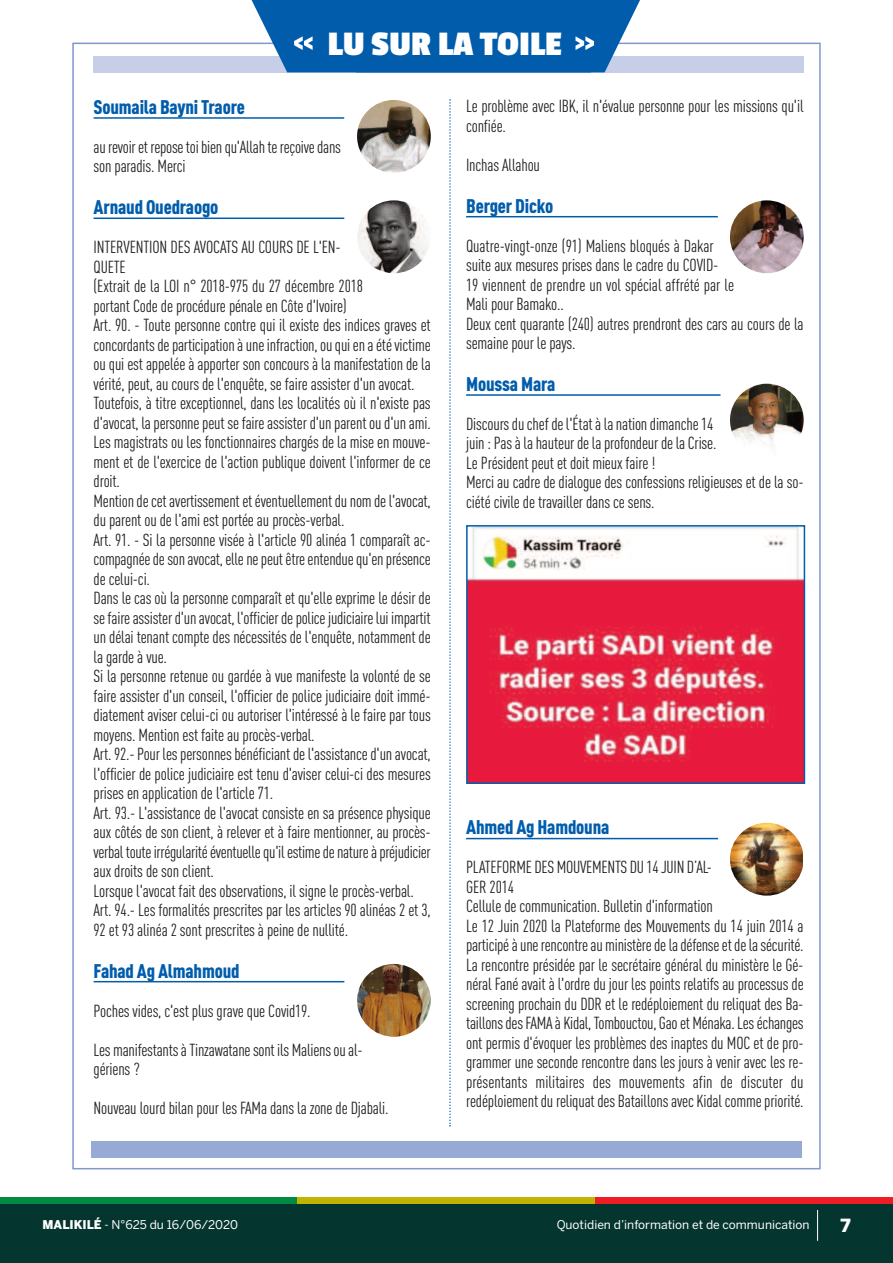
<style>
.page{position:relative;width:893px;height:1263px;background:#fff}
.page>*{position:absolute;margin:0;border:0;box-sizing:border-box;transform-origin:0 0}
.t1{font:700 36px "Passion One";color:#fff}
.t2{font:900 condensed 19.5px "DIN Pro";letter-spacing:-.01em;color:#015dac}
.t3{font:900 18px "Benton Sans";color:#fff}
.t4{font:condensed 17.25px/19.5px "DIN Pro";letter-spacing:-.01em;color:#231f20}
.t5{font:12px "Benton Sans";color:#fff}
.s1{font-weight:900}
</style>
<div class="page">
<div style="left:0;top:1203px;width:893px;height:60px;background:#05352f"></div>
<div style="left:0;top:1197px;width:298px;height:6px;background:#008b43"></div>
<div style="left:298px;top:1197px;width:297px;height:6px;background:#c0b301"></div>
<div style="left:595px;top:1197px;width:297px;height:6px;background:#ee1d23"></div>
<hr style="left:817px;top:1210px;width:1px;height:31px;background:#fff">
<div style="left:92px;top:1141px;width:710px;height:16px;background:#97aad6"></div>
<div style="left:93px;top:56px;width:711px;height:16px;background:#c7cfe8"></div>
<hr style="left:94px;top:117px;width:250px;height:2px;background:#015dac">
<hr style="left:94px;top:218px;width:250px;height:1px;background:#015dac">
<hr style="left:94px;top:981px;width:250px;height:1px;background:#015dac">
<hr style="left:466px;top:216px;width:252px;height:1px;background:#015dac">
<hr style="left:466px;top:394px;width:254px;height:2px;background:#015dac">
<hr style="left:466px;top:838px;width:252px;height:1px;background:#015dac">
<svg style="left:449px;top:99px;width:2px;height:1027px"></svg>
<svg style="left:251px;top:0;width:389px;height:73px;background:#196bb3"></svg>
<img style="left:357px;top:100px;width:74px;height:73px;border-radius:50%">
<img style="left:357px;top:200px;width:74px;height:73px;border-radius:50%">
<img style="left:730px;top:200px;width:74px;height:73px;border-radius:50%">
<img style="left:730px;top:384px;width:74px;height:72px;border-radius:50%">
<img style="left:730px;top:823px;width:73px;height:73px;border-radius:50%">
<img style="left:357px;top:964px;width:74px;height:73px;border-radius:50%">
<img style="left:469px;top:528px;width:333px;height:253px">
<div style="left:466px;top:525px;width:339px;height:259px;border:2px solid #015dac"></div>
<h1 class="t1" style="left:328px;top:25px;width:235px">LU SURUNLAE TOILE</h1>
<p class="t2" style="left:94px;top:100px;width:153px">Soumaila Bayni Traore</p>
<p class="t4" style="left:94px;top:139px;width:249px">aurevoiret reposetoibienqu'Allahtereçoivedans son paradis. Merci</p>
<p class="t2" style="left:94px;top:200px;width:126px">Arnaud Ouedraogo</p>
<p class="t4" style="left:94px;top:239px;width:339px">INTERVENTION DES AVOCATS AU COURS DE L'EN-<br>QUETE<br>(Extrait de la LOI n° 2018-975 du 27 décembre 2018<br>portant Code de procédure pénale en Côte d'Ivoire)<br>Art. 90. - Toute personne contre qui il existe des indices graves et concordantsdeparticipationàuneinfraction,ouquienaétévictime ou qui est appelée à apporter son concours à la manifestation de la vérité, peut, au cours de l'enquête, se faire assister d'un avocat.<br>Toutefois, à titre exceptionnel, dans les localités où il n'existe pas d'avocat, la personne peut se faire assister d'un parent ou d'un ami.<br>Les magistrats ou les fonctionnaires chargés de la mise en mouve&shy;ment et de l'exercice de l'action publique doivent l'informer de ce droit.<br>Mentiondecetavertissementetéventuellementdunomdel'avocat, du parent ou de l'ami est portée au procès-verbal.<br>Art. 91. - Si la personne visée à l'article 90 alinéa 1 comparaît ac&shy;compagnéedesonavocat,ellenepeutêtreentenduequ'enprésence de celui-ci.<br>Dans le cas où la personne comparaît et qu'elle exprime le désir de sefaireassisterd'unavocat, l'officierdepolicejudiciairelui impartit un délai tenant compte des nécessités de l'enquête, notamment de la garde à vue.<br>Si la personne retenue ou gardée à vue manifeste la volonté de se faire assister d'un conseil, l'officier de police judiciaire doit immé&shy;diatement aviser celui-ci ou autoriser l'intéressé à le faire par tous moyens. Mention est faite au procès-verbal.<br>Art. 92.- Pour les personnes bénéficiant de l'assistance d'un avocat, l'officier de police judiciaire est tenu d'aviser celui-ci des mesures prises en application de l'article 71.<br>Art. 93.- L'assistance de l'avocat consiste en sa présence physique aux côtés de son client, à relever et à faire mentionner, au procès&shy;verbal touteirrégularitééventuellequ'ilestimedenatureàpréjudicier aux droits de son client.<br>Lorsque l'avocat fait des observations, il signe le procès-verbal.<br>Art. 94.- Les formalités prescrites par les articles 90 alinéas 2 et 3, 92 et 93 alinéa 2 sont prescrites à peine de nullité.</p>
<p class="t2" style="left:94px;top:964px;width:147px">Fahad Ag Almahmoud</p>
<p class="t4" style="left:94px;top:1002px;width:219px">Poches vides, c'est plus grave que Covid19.</p>
<p class="t4" style="left:94px;top:1041px;width:271px">LesmanifestantsàTinzawatanesont ils Maliensoual&shy;gériens ?</p>
<p class="t4" style="left:94px;top:1100px;width:297px">Nouveau lourd bilan pour les FAMa dans la zone de Djabali.</p>
<p class="t4" style="left:466px;top:98px;width:339px">Le problème avec IBK, il n'évalue personne pour les missions qu'il confiée.</p>
<p class="t4" style="left:466px;top:157px;width:75px">Inchas Allahou</p>
<p class="t2" style="left:466px;top:199px;width:89px">Berger Dicko</p>
<p class="t4" style="left:466px;top:237px;width:339px">Quatre-vingt-onze (91) Maliens bloqués à Dakar<br>suite aux mesures prises dans le cadre du COVID-<br>19 viennent de prendre un vol spécial affrété par le<br>Mali pour Bamako..<br>Deux cent quarante (240) autres prendront des cars au cours de la semaine pour le pays.</p>
<p class="t2" style="left:466px;top:377px;width:91px">Moussa Mara</p>
<p class="t4" style="left:466px;top:416px;width:339px">Discoursduchefdel'Étatàlanationdimanche14<br>juin : Pas à la hauteur de la profondeur de la Crise.<br>Le Président peut et doit mieux faire !<br>Merci au cadre de dialogue des confessions religieuses et de la so&shy;ciété civile de travailler dans ce sens.</p>
<p class="t2" style="left:466px;top:820px;width:145px">Ahmed Ag Hamdouna</p>
<p class="t4" style="left:466px;top:859px;width:339px">PLATEFORME DES MOUVEMENTS DU 14JUIN D’AL-<br>GER 2014<br>Cellule de communication. Bulletin d'information<br>Le 12 Juin 2020 la Plateforme des Mouvements du 14 juin 2014 a participéàunerencontreauministèredeladéfenseetdelasécurité.<br>La rencontre présidée par le secrétaire général du ministère le Gé&shy;néral Fané avait à l'ordre du jour les points relatifs au processus de screening prochain du DDR et le redéploiement du reliquat des Ba&shy;taillonsdesFAMAà Kidal,Tombouctou, GaoetMénaka.Leséchanges ont permis d'évoquer les problèmes des inaptes du MOC et de pro&shy;grammer une seconde rencontre dans les jours à venir avec les re&shy;présentants militaires des mouvements afin de discuter du redéploiement du reliquat des Bataillons avec Kidal comme priorité.</p>
<p class="t5" style="left:43px;top:1218px;width:197px"><span class="s1">MALIKILÉ</span> - N°625 du 16/06/2020</p>
<p class="t5" style="left:557px;top:1218px;width:254px">Quotidien d’information et de communication</p>
<p class="t3" style="left:841px;top:1215px;width:11px">7</p>
</div>
